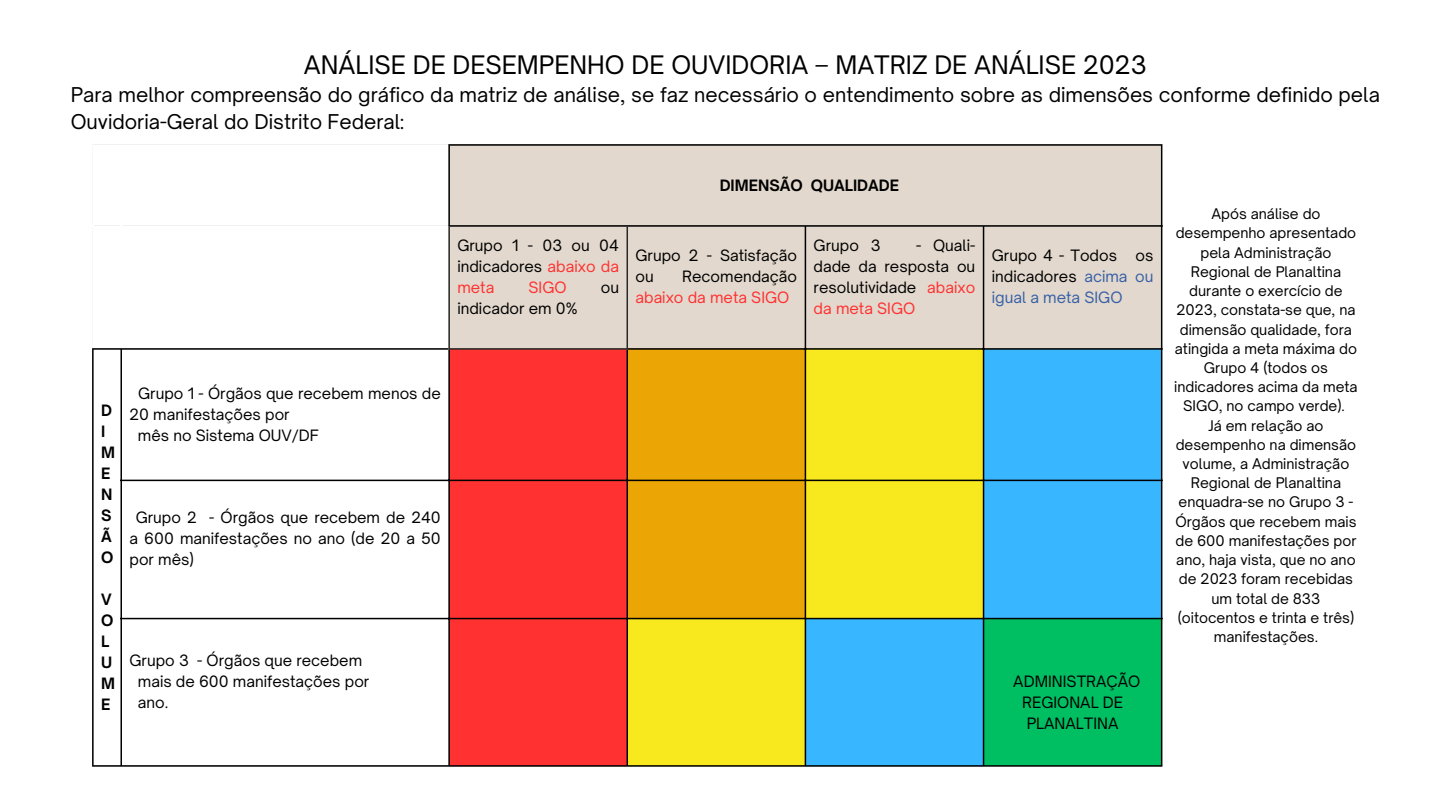
<style>
.page{position:relative;width:1440px;height:810px;background:#fff}
.page>*{position:absolute;margin:0;border:0;box-sizing:border-box;transform-origin:0 0}
.t1{font:24.4px "Open Sauce One";color:#000}
.t2{font:19.5px/27px "Open Sauce One";color:#000}
.t3{font:15px/21px "Open Sauce One";color:#000;text-align:justify}
.t4{font:15px/21px "Open Sauce One";color:#ff3131}
.t5{font:700 15px/21px "Open Sauce One";color:#000}
.t6{font:14px/19.2px "Open Sauce One";color:#000;text-align:center}
.s1{color:#ff3131}
.s2{color:#000}
.s3{color:#3760a7}
</style>
<div class="page">
<div style="left:450px;top:146px;width:711px;height:202px;background:#e2d8cd"></div>
<div style="left:450px;top:350px;width:177px;height:415px;background:#ff3131"></div>
<svg style="left:628px;top:350px;width:177px;height:415px;background:#eebc0d"></svg>
<svg style="left:806px;top:350px;width:355px;height:415px;background:#83c8a4"></svg>
<div style="left:983px;top:618px;width:179px;height:148px;background:#00bf63"></div>
<hr style="left:92px;top:350px;width:2px;height:415px;background:#000">
<hr style="left:120px;top:350px;width:2px;height:415px;background:#000">
<hr style="left:448px;top:146px;width:2px;height:79px;background:#000">
<hr style="left:448px;top:350px;width:2px;height:415px;background:#000">
<hr style="left:627px;top:350px;width:1px;height:415px;background:#000">
<hr style="left:805px;top:227px;width:1px;height:538px;background:#000">
<hr style="left:983px;top:227px;width:1px;height:538px;background:#000">
<hr style="left:1161px;top:146px;width:1px;height:619px;background:#000">
<hr style="left:448px;top:144px;width:714px;height:2px;background:#000">
<hr style="left:448px;top:225px;width:714px;height:2px;background:#000">
<hr style="left:92px;top:348px;width:356px;height:2px;background:#000">
<hr style="left:628px;top:348px;width:534px;height:2px;background:#000">
<hr style="left:120px;top:480px;width:1042px;height:1px;background:#000">
<hr style="left:120px;top:618px;width:1042px;height:1px;background:#000">
<hr style="left:92px;top:765px;width:1070px;height:2px;background:#000">
<hr style="left:448px;top:227px;width:2px;height:121px;background:#282a29">
<hr style="left:627px;top:227px;width:1px;height:121px;background:#282a29">
<hr style="left:448px;top:348px;width:180px;height:2px;background:#282a29">
<p class="t1" style="left:304px;top:50px;width:844px">ANÁLISE DE DESEMPENHO DE OUVIDORIA – MATRIZ DE ANÁLISE 2023</p>
<p class="t2" style="left:71px;top:81px;width:1311px">Para melhor compreensão do gráfico da matriz de análise, se faz necessário o entendimento sobre as dimensões conforme definido pela<br>Ouvidoria-Geral do Distrito Federal:</p>
<h1 class="t5" style="left:720px;top:174px;width:181px">DIMENSÃO QUALIDADE</h1>
<p class="t3" style="left:457px;top:234px;width:163px">Grupo 1 - 03 ou 04 indicadores <span class="s1">abaixo da meta</span></p>
<p class="t4" style="left:528px;top:276px;width:40px">SIGO</p>
<p class="t3" style="left:601px;top:276px;width:20px">ou</p>
<p class="t3" style="left:457px;top:297px;width:122px">indicador em 0%</p>
<p class="t3" style="left:636px;top:245px;width:163px">Grupo 2 - Satisfação ou</p>
<p class="t4" style="left:636px;top:266px;width:163px;text-indent:47px"><span class="s2">Recomendação </span>abaixo da meta SIGO</p>
<p class="t3" style="left:814px;top:234px;width:69px">Grupo 3</p>
<p class="t3" style="left:814px;top:234px;width:163px;text-indent:102px">- Quali&shy;dade da resposta ou resolutividade <span class="s1">abaixo da meta SIGO</span></p>
<p class="t3" style="left:992px;top:245px;width:163px">Grupo 4 - Todos os indicadores <span class="s3">acima ou igual a meta SIGO</span></p>
<p class="t5" style="left:101px;top:399px;width:15px">D<br>I<br>M<br>E<br>N<br>S<br>Ã<br>O</p>
<p class="t5" style="left:101px;top:588px;width:15px">V<br>O<br>L<br>U<br>M<br>E</p>
<p class="t3" style="left:129px;top:383px;width:313px;text-indent:9px">Grupo 1 - Órgãos que recebem menos de<br>20 manifestações por</p>
<p class="t3" style="left:138px;top:425px;width:182px">mês no Sistema OUV/DF</p>
<p class="t3" style="left:129px;top:507px;width:313px;text-indent:6px">Grupo 2 - Órgãos que recebem de 240 a 600 manifestações no ano (de 20 a 50 por mês)</p>
<p class="t3" style="left:129px;top:650px;width:234px">Grupo 3 - Órgãos que recebem</p>
<p class="t3" style="left:138px;top:671px;width:233px">mais de 600 manifestações por</p>
<p class="t3" style="left:138px;top:692px;width:32px">ano.</p>
<p class="t3" style="left:1013px;top:671px;width:129px;text-align:center">ADMINISTRAÇÃO<br>REGIONAL DE<br>PLANALTINA</p>
<p class="t6" style="left:1174px;top:204px;width:185px">Após análise do desempenho apresentado pela Administração<br>Regional de Planaltina durante o exercício de<br>2023, constata-se que, na dimensão qualidade, fora atingida a meta máxima do<br>Grupo 4 (todos os indicadores acima da meta<br>SIGO, no campo verde).</p>
<p class="t6" style="left:1175px;top:416px;width:183px">Já em relação ao desempenho na dimensão volume, a Administração<br>Regional de Planaltina enquadra-se no Grupo 3 -<br>Órgãos que recebem mais de 600 manifestações por ano, haja vista, que no ano de 2023 foram recebidas um total de 833 (oitocentos e trinta e três) manifestações.</p>
</div>
